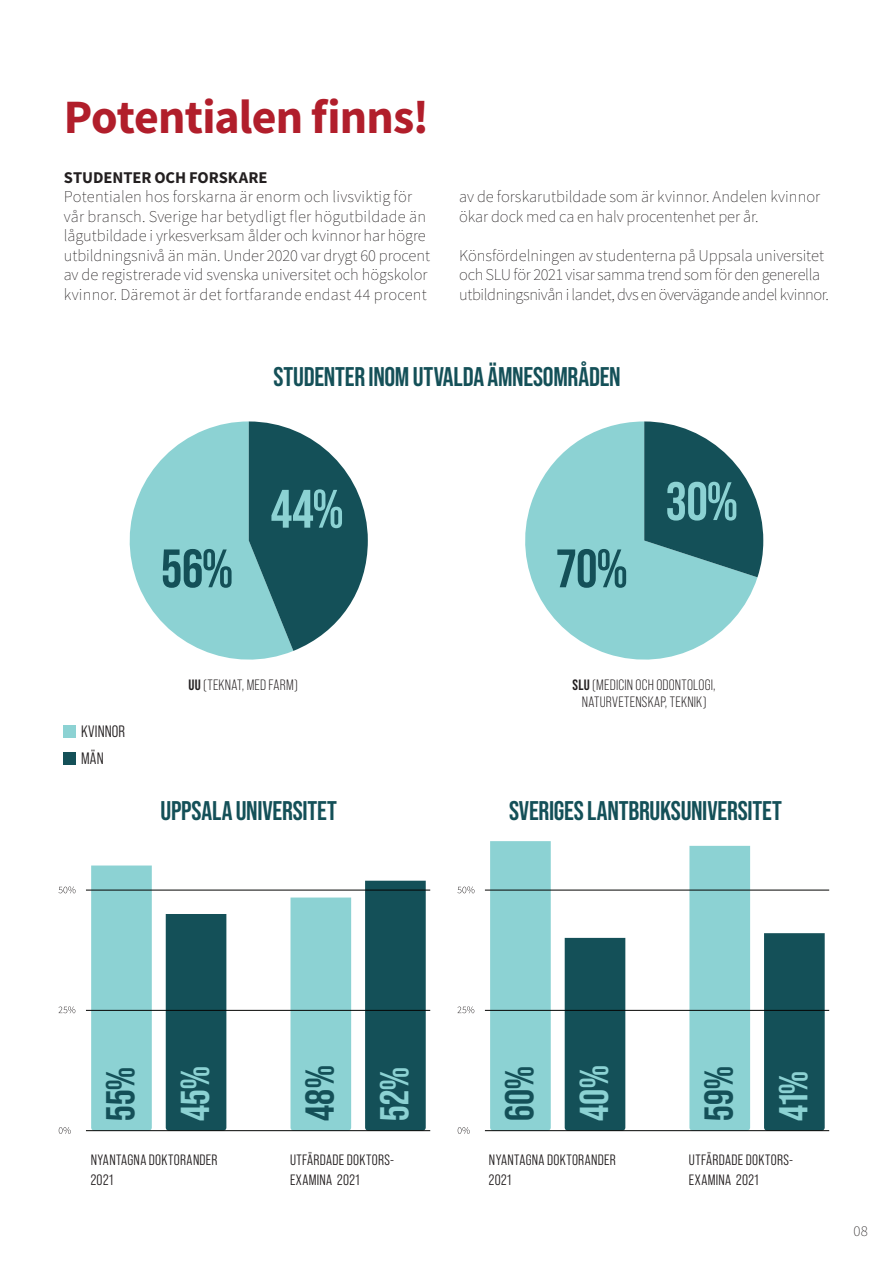
<style>
.page{position:relative;width:893px;height:1263px;background:#fff}
.page>*{position:absolute;margin:0;border:0;box-sizing:border-box;transform-origin:0 0}
.t1{font:700 54px "Bebas Neue Pro";color:#8cd2d3}
.t2{font:700 54px "Bebas Neue Pro";color:#145058}
.Rubrik{font:48px "Source Sans Variable";letter-spacing:-.02em;color:#b11e2b}
.t3{font:700 40.35px "Bebas Neue Pro";color:#145058}
.t4{font:700 40.35px "Bebas Neue Pro";color:#8cd2d3}
.Diagram-Rubrik-2{font:700 27px "Bebas Neue Pro";letter-spacing:-.005em;color:#145058}
.Underrubrik{font:16.5px/19.5px "Source Sans Variable";color:#231f20}
.Diagram-Text{font:16.5px "Bebas Neue Pro Middle";letter-spacing:.01em;color:#231f20}
.Diagram-Text-2{font:15px/19.5px "Bebas Neue Pro Middle";letter-spacing:.025em;color:#231f20}
.Diagram-Text-3{font:15px/16.5px "Bebas Neue Pro";letter-spacing:.015em;color:#231f20;text-align:center}
.Brödtext{font:15px "Source Sans Variable";color:#231f20}
.s1{font-weight:700}
</style>
<div class="page">
<div style="left:63px;top:725px;width:13px;height:13px;background:#8cd2d3"></div>
<div style="left:63px;top:752px;width:13px;height:13px;background:#145058"></div>
<svg style="left:129px;top:421px;width:164px;height:239px;fill:#8cd2d3"></svg>
<svg style="left:249px;top:421px;width:119px;height:230px"></svg>
<svg style="left:525px;top:421px;width:232px;height:239px;fill:#8cd2d3"></svg>
<svg style="left:644px;top:421px;width:119px;height:156px"></svg>
<svg style="left:59px;top:1127px;width:12px;height:7px"></svg>
<svg style="left:59px;top:1006px;width:16px;height:7px"></svg>
<svg style="left:58px;top:886px;width:18px;height:7px"></svg>
<div style="left:91px;top:865px;width:61px;height:265px;background:#8cd2d3"></div>
<div style="left:166px;top:914px;width:60px;height:216px;background:#145058"></div>
<div style="left:290px;top:897px;width:61px;height:233px;background:#8cd2d3"></div>
<div style="left:365px;top:881px;width:61px;height:249px;background:#145058"></div>
<hr style="left:86px;top:1130px;width:344px;height:1px;background:#040503">
<hr style="left:86px;top:1010px;width:344px;height:1px;background:#040503">
<hr style="left:86px;top:890px;width:344px;height:1px;background:#040503">
<svg style="left:458px;top:1127px;width:12px;height:7px"></svg>
<svg style="left:457px;top:1006px;width:17px;height:7px"></svg>
<svg style="left:457px;top:886px;width:17px;height:7px"></svg>
<div style="left:490px;top:841px;width:61px;height:289px;background:#8cd2d3"></div>
<div style="left:565px;top:938px;width:60px;height:192px;background:#145058"></div>
<div style="left:689px;top:846px;width:61px;height:284px;background:#8cd2d3"></div>
<div style="left:764px;top:933px;width:61px;height:197px;background:#145058"></div>
<hr style="left:485px;top:1130px;width:344px;height:1px;background:#040503">
<hr style="left:485px;top:1010px;width:344px;height:1px;background:#040503">
<hr style="left:485px;top:890px;width:344px;height:1px;background:#040503">
<p class="Rubrik" style="left:64px;top:88px;width:367px">Potentialen finns!</p>
<p class="Underrubrik" style="left:64px;top:167px;width:368px">STUDENTER OCH FORSKARE<br>Potentialen hos forskarna är enorm och livsviktig för vår bransch. Sverige har betydligt fler högutbildade än lågutbildade i yrkesverksam ålder och kvinnor har högre utbildningsnivå än män. Under 2020 var drygt 60 procent av de registrerade vid svenska universitet och högskolor kvinnor. Däremot är det fortfarande endast 44 procent</p>
<p class="Underrubrik" style="left:459px;top:187px;width:363px">av de forskarutbildade som är kvinnor. Andelen kvinnor ökar dock med ca en halv procentenhet per år.</p>
<p class="Underrubrik" style="left:459px;top:245px;width:371px">Könsfördelningen av studenterna på Uppsala universitet och SLU för 2021 visar samma trend som för den generella utbildningsnivån i landet, dvs en övervägande andel kvinnor.</p>
<p class="Diagram-Rubrik-2" style="left:274px;top:362px;width:349px">STUDENTER INOM UTVALDA ÄMNESOMRÅDEN</p>
<h1 class="t2" style="left:161px;top:538px;width:73px">56%</h1>
<h1 class="t1" style="left:271px;top:478px;width:74px">44%</h1>
<h1 class="t2" style="left:557px;top:538px;width:72px">70%</h1>
<h1 class="t1" style="left:666px;top:470px;width:73px">30%</h1>
<p class="Diagram-Text" style="left:81px;top:722px;width:46px">KVINNOR</p>
<p class="Diagram-Text" style="left:81px;top:749px;width:24px">MÄN</p>
<p class="Diagram-Text-3" style="left:188px;top:677px;width:111px"><span class="s1">UU</span> (TEKNAT, MED FARM)</p>
<p class="Diagram-Text-3" style="left:573px;top:677px;width:145px"><span class="s1">SLU</span> (MEDICIN OCH ODONTOLOGI,<br>NATURVETENSKAP, TEKNIK)</p>
<p class="Diagram-Rubrik-2" style="left:161px;top:796px;width:178px">UPPSALA UNIVERSITET</p>
<p class="Diagram-Rubrik-2" style="left:509px;top:796px;width:274px">SVERIGES LANTBRUKSUNIVERSITET</p>
<h3 class="t3" style="left:97px;top:1120px;width:55px;rotate:-90deg">55%</h3>
<h3 class="t4" style="left:172px;top:1120px;width:56px;rotate:-90deg">45%</h3>
<h3 class="t3" style="left:297px;top:1120px;width:57px;rotate:-90deg">48%</h3>
<h3 class="t4" style="left:371px;top:1120px;width:55px;rotate:-90deg">52%</h3>
<h3 class="t3" style="left:496px;top:1120px;width:56px;rotate:-90deg">60%</h3>
<h3 class="t4" style="left:571px;top:1120px;width:57px;rotate:-90deg">40%</h3>
<h3 class="t3" style="left:696px;top:1120px;width:55px;rotate:-90deg">59%</h3>
<h3 class="t4" style="left:770px;top:1120px;width:51px;rotate:-90deg">41%</h3>
<p class="Diagram-Text-2" style="left:290px;top:1150px;width:106px">UTFÄRDADE DOKTORS-<br>EXAMINA 2021</p>
<p class="Diagram-Text-2" style="left:689px;top:1150px;width:106px">UTFÄRDADE DOKTORS-<br>EXAMINA 2021</p>
<p class="Diagram-Text-2" style="left:91px;top:1150px;width:128px">NYANTAGNA DOKTORANDER<br>2021</p>
<p class="Diagram-Text-2" style="left:489px;top:1150px;width:128px">NYANTAGNA DOKTORANDER<br>2021</p>
<p class="Brödtext" style="left:853px;top:1221px;width:16px">08</p>
</div>
